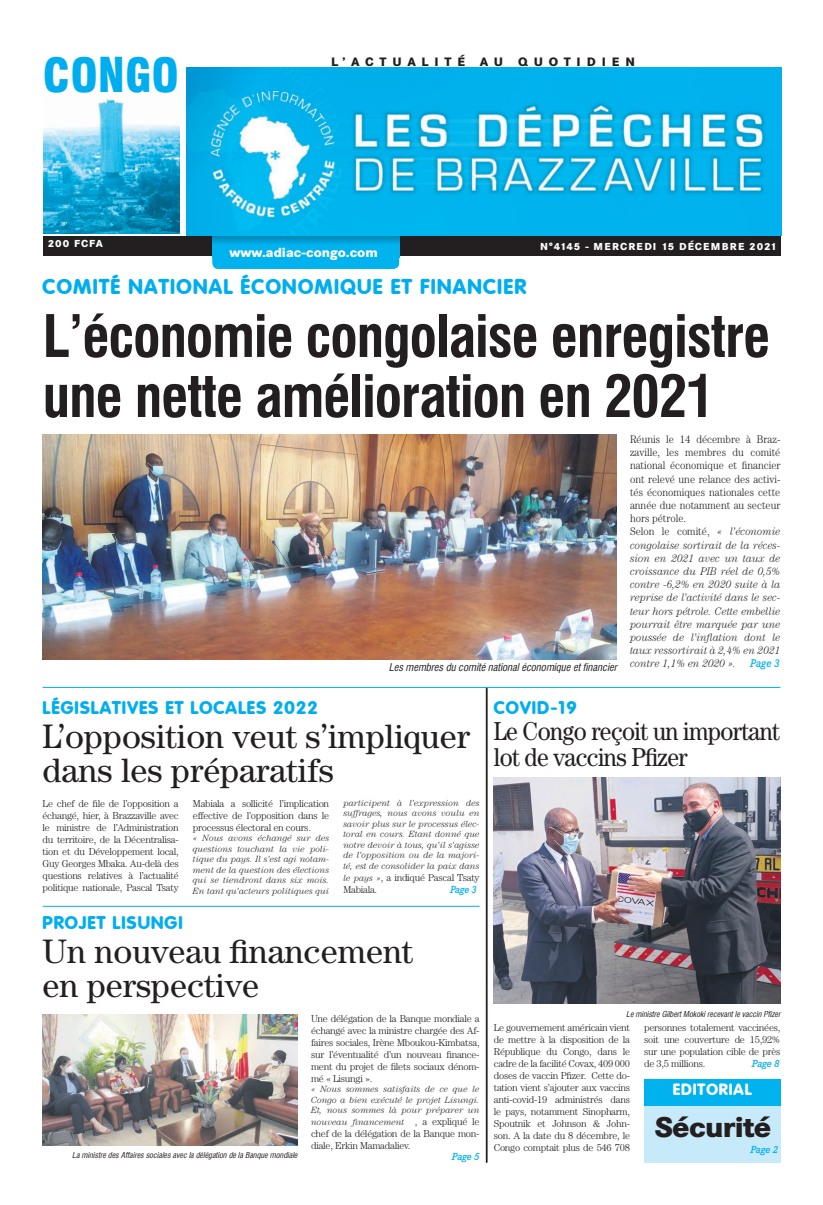
<style>
.page{position:relative;width:823px;height:1205px;background:#fff}
.page>*{position:absolute;margin:0;border:0;box-sizing:border-box;transform-origin:0 0}
.t1{font:700 57px/60px "Corporate Condensed";letter-spacing:-.02em;color:#231f20}
.t2{font:900 46px "Corporate Condensed";color:#00aeef}
.t3{font:34px/34px "Century";color:#231f20}
.t4{font:800 28px "Corporate SBQ";letter-spacing:-.025em;color:#231f20}
.t5{font:26px/26px "Century";letter-spacing:-.025em;color:#231f20;scale:.9 1}
.t6{font:800 21px "Corporate Rounded";letter-spacing:.06em;color:#00aeef}
.t7{font:800 18px "Corporate Rounded";letter-spacing:.06em;color:#00aeef}
.t8{font:800 16px "Corporate Rounded";letter-spacing:.06em;color:#fff}
.t9{font:800 13px "Corporate SBQ";color:#fff}
.t10{font:800 12px "Corporate SBQ";letter-spacing:.485em;color:#231f20}
.t11{font:italic 300 11px/13.2px "Century";color:#231f20;scale:.93 1}
.t12{font:italic 500 11px "Corporate EBQ";color:#00aeef;scale:.93 1}
.t13{font:italic 10.5px "Corporate Condensed";color:#231f20}
.t14{font:300 10px/12px "Century";letter-spacing:-.025em;color:#231f20;text-align:justify}
.t15{font:800 10px "Corporate SBQ";letter-spacing:.12em;color:#fff}
.t16{font:italic 500 10px "Corporate EBQ";letter-spacing:-.025em;color:#00aeef}
.t17{font:800 10px "Corporate SBQ";letter-spacing:.1em;color:#fff}
.t18{font:italic 300 9px/10.5px "Century";color:#231f20;text-align:justify}
.t19{font:italic 8px "Corporate Condensed";color:#231f20}
.s1{font-style:normal}
.s2{font-style:italic;font-size:9px}
.s3{font-style:normal;font-size:10px}
</style>
<div class="page">
<div style="left:43px;top:236px;width:737px;height:19px;background:#231f20"></div>
<img style="left:43px;top:98px;width:136px;height:135px">
<img style="left:186px;top:67px;width:594px;height:169px">
<div style="left:212px;top:257px;width:187px;height:12px;background:#00b3ef"></div>
<svg style="left:212px;top:236px;width:187px;height:21px;background:#00a8e1"></svg>
<div style="left:643px;top:1097px;width:137px;height:65px;background:#c6eafa"></div>
<div style="left:643px;top:1080px;width:137px;height:26px;background:#00b3ef"></div>
<img style="left:43px;top:434px;width:573px;height:225px">
<hr style="left:43px;top:687px;width:737px;height:1px;background:#00aeef">
<img style="left:493px;top:777px;width:287px;height:226px">
<hr style="left:43px;top:906px;width:436px;height:1px;background:#00aeef">
<img style="left:43px;top:1014px;width:254px;height:131px">
<svg style="left:486px;top:688px;width:1px;height:474px"></svg>
<h2 class="t2" style="left:43px;top:48px;width:137px">CONGO</h2>
<p class="t10" style="left:331px;top:54px;width:305px">L’ACTUALITÉ AU QUOTIDIEN</p>
<p class="t17" style="left:48px;top:237px;width:57px">200 FCFA</p>
<h3 class="t9" style="left:229px;top:245px;width:150px">www.adiac-congo.com</h3>
<p class="t15" style="left:540px;top:240px;width:238px">N°4145 - MERCREDI 15 DÉCEMBRE 2021</p>
<h3 class="t6" style="left:43px;top:274px;width:485px">COMITÉ NATIONAL ÉCONOMIQUE ET FINANCIER</h3>
<h1 class="t1" style="left:43px;top:306px;width:728px">L’économie congolaise enregistre une nette amélioration en 2021</h1>
<p class="t11" style="left:629px;top:432px;width:163px"><span class="s1">Réunis le 14 décembre à Braz&shy;zaville, les membres du comité national économique et financier ont relevé une relance des activi&shy;tés économiques nationales cette année due notamment au secteur hors pétrole.<br>Selon le comité,</span> « l’économie congolaise sortirait de la réces&shy;sion en 2021 avec un taux de croissance du PIB réel de 0,5% contre -6,2% en 2020 suite à la reprise de l’activité dans le sec&shy;teur hors pétrole. Cette embellie pourrait être marquée par une poussée de l’inflation dont le taux ressortirait à 2,4% en 2021 contre 1,1% en 2020 ».</p>
<p class="t12" style="left:749px;top:657px;width:33px">Page 3</p>
<p class="t13" style="left:388px;top:661px;width:229px">Les membres du comité national économique et financier</p>
<h3 class="t7" style="left:43px;top:697px;width:277px">LÉGISLATIVES ET LOCALES 2022</h3>
<h3 class="t3" style="left:43px;top:719px;width:429px">L’opposition veut s’impliquer dans les préparatifs</h3>
<p class="t14" style="left:43px;top:797px;width:138px">Le chef de file de l’opposition a échangé, hier, à Brazzaville avec le ministre de l’Administration du territoire, de la Décentralisa&shy;tion et du Développement local, Guy Georges Mbaka. Au-delà des questions relatives à l’actualité politique nationale, Pascal Tsaty</p>
<p class="t14" style="left:193px;top:797px;width:138px">Mabiala a sollicité l’implication effective de l’opposition dans le processus électoral en cours.</p>
<p class="t18" style="left:343px;top:797px;width:138px">participent à l’expression des suffrages, nous avons voulu en savoir plus sur le processus élec&shy;toral en cours. Etant donné que notre devoir à tous, qu’il s’agisse de l’opposition ou de la majori&shy;té, est de consolider la paix dans</p>
<p class="t14" style="left:343px;top:871px;width:138px"><span class="s2">le pays »</span>, a indiqué Pascal Tsaty<br>Mabiala.</p>
<p class="t18" style="left:193px;top:833px;width:138px">« Nous avons échangé sur des questions touchant la vie poli&shy;tique du pays. Il s’est agi notam&shy;ment de la question des élections qui se tiendront dans six mois.<br>En tant qu’acteurs politiques qui</p>
<p class="t16" style="left:450px;top:883px;width:28px">Page 3</p>
<h3 class="t7" style="left:43px;top:912px;width:142px">PROJET LISUNGI</h3>
<h3 class="t3" style="left:43px;top:934px;width:372px">Un nouveau financement en perspective</h3>
<p class="t19" style="left:72px;top:1150px;width:226px">La ministre des Affaires sociales avec la délégation de la Banque mondiale</p>
<p class="t14" style="left:311px;top:1012px;width:170px">Une délégation de la Banque mondiale a échangé avec la ministre chargée des Af&shy;faires sociales, Irène Mboukou-Kimbatsa, sur l’éventualité d’un nouveau finance&shy;ment du projet de filets sociaux dénom&shy;mé « Lisungi ».</p>
<p class="t18" style="left:311px;top:1084px;width:170px">« Nous sommes satisfaits de ce que le Congo a bien exécuté le projet Lisungi.<br>Et, nous sommes là pour préparer un</p>
<p class="t18" style="left:311px;top:1117px;width:170px">nouveau financement <span class="s3">, a expliqué le</span></p>
<p class="t14" style="left:311px;top:1127px;width:170px">chef de la délégation de la Banque mon&shy;diale, Erkin Mamadaliev.</p>
<p class="t16" style="left:451px;top:1151px;width:29px">Page 5</p>
<h3 class="t7" style="left:493px;top:697px;width:84px">COVID-19</h3>
<h3 class="t5" style="left:493px;top:718px;width:319px">Le Congo reçoit un important lot de vaccins Pfizer</h3>
<p class="t19" style="left:625px;top:1009px;width:156px">Le ministre Gilbert Mokoki recevant le vaccin Pfizer</p>
<p class="t14" style="left:493px;top:1021px;width:138px">Le gouvernement américain vient de mettre à la disposition de la République du Congo, dans le cadre de la facilité Covax, 409 000 doses de vaccin Pfizer. Cette do&shy;tation vient s’ajouter aux vaccins anti-covid-19 administrés dans le pays, notamment Sinopharm, Spoutnik et Johnson &amp; John&shy;son. A la date du 8 décembre, le Congo comptait plus de 546 708</p>
<p class="t14" style="left:643px;top:1021px;width:138px">personnes totalement vaccinées, soit une couverture de 15,92% sur une population cible de près de 3,5 millions.</p>
<p class="t16" style="left:751px;top:1057px;width:29px">Page 8</p>
<h3 class="t8" style="left:672px;top:1080px;width:80px">EDITORIAL</h3>
<h3 class="t4" style="left:654px;top:1108px;width:118px">Sécurité</h3>
<p class="t16" style="left:750px;top:1144px;width:29px">Page 2</p>
</div>
